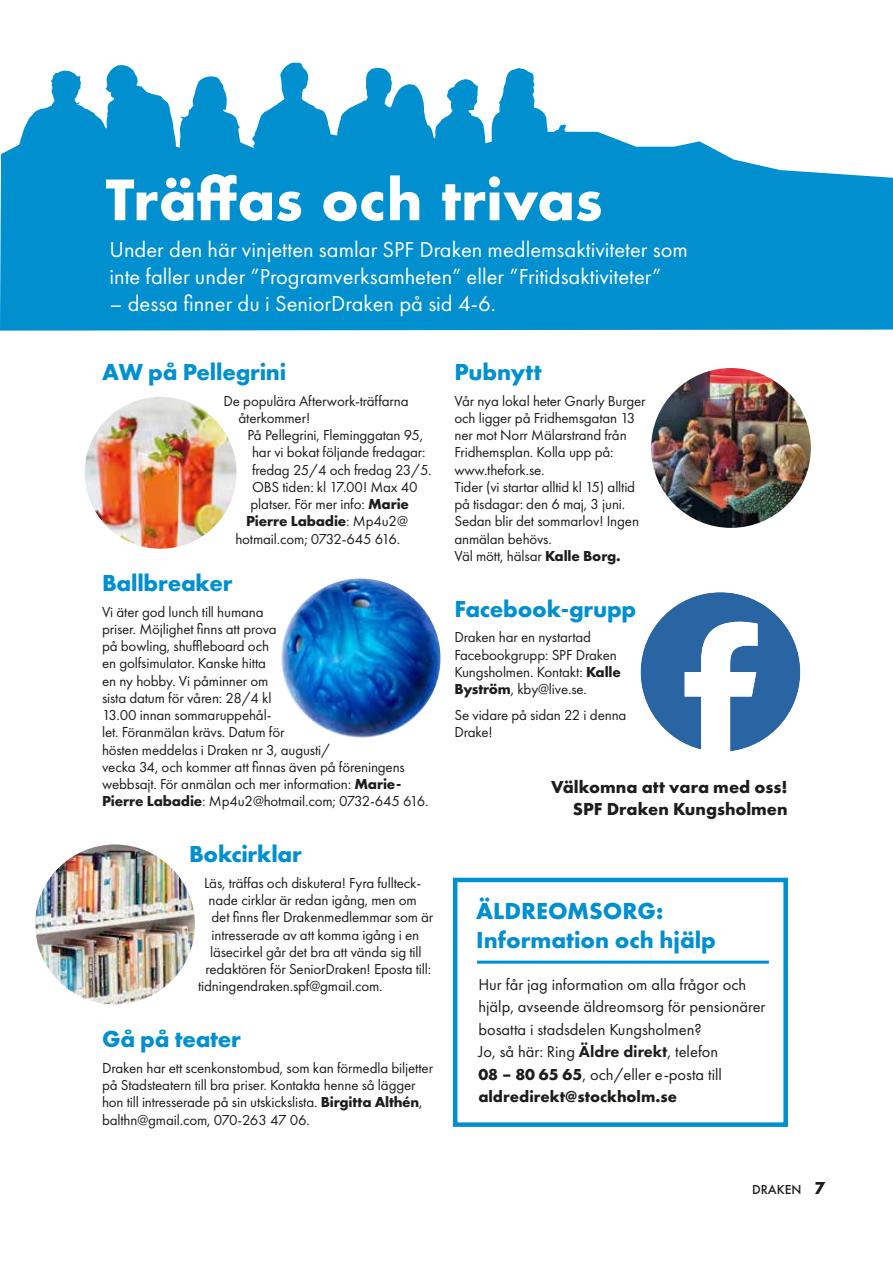
<style>
.page{position:relative;width:893px;height:1263px;background:#fff}
.page>*{position:absolute;margin:0;border:0;box-sizing:border-box;transform-origin:0 0}
.Rubrik_Draken{font:700 54px "Futura";color:#fff}
.Faktatext_Draken{font:700 24px "Futura PT";letter-spacing:-.01em;color:#008fcf}
.Ingress_Draken{font:22.5px/27px "Futura PT";color:#fff}
.Byline_Draken{font:700 18px "Futura PT";color:#1d1d1b}
.Faktatext_Draken-2{font:16.5px/22.5px "Futura PT";color:#1d1d1b}
.Faktatext_Draken-3{font:15px/17.2px "Futura PT";letter-spacing:-.01em;color:#1d1d1b}
.Faktatext_Draken-4{font:700 15px "Futura PT";letter-spacing:-.01em;color:#1d1d1b}
.t1{font:500 13.5px "Futura PT";color:#1d1d1b}
.s1{font-weight:700}
.s2{font-weight:400}
.s3{font-weight:800}
.s4{font-weight:700;font-size:18px}
</style>
<div class="page">
<div style="left:453px;top:878px;width:335px;height:249px;border:4px solid #008fcf"></div>
<hr style="left:477px;top:961px;width:292px;height:3px;background:#008fcf">
<img style="left:281px;top:578px;width:160px;height:160px;border-radius:80px">
<img style="left:35px;top:844px;width:160px;height:160px;border-radius:80px">
<img style="left:85px;top:397px;width:151px;height:152px;border-radius:76px">
<img style="left:651px;top:368px;width:160px;height:160px;border-radius:80px">
<svg style="left:640px;top:592px;width:160px;height:160px"></svg>
<svg style="left:34px;top:62px;width:510px;height:51px"></svg>
<svg style="left:0;top:113px;width:893px;height:218px;background:#1799d3"></svg>
<p class="Rubrik_Draken" style="left:106px;top:161px;width:498px">Träffas och trivas</p>
<p class="Ingress_Draken" style="left:109px;top:236px;width:580px">Under den här vinjetten samlar SPF Draken medlemsaktiviteter som inte faller under ”Programverksamheten” eller ”Fritidsaktiviteter”</p>
<p class="Ingress_Draken" style="left:109px;top:290px;width:388px">– dessa finner du i SeniorDraken på sid 4-6.</p>
<p class="Faktatext_Draken" style="left:102px;top:356px;width:186px">AW på Pellegrini</p>
<p class="Faktatext_Draken-3" style="left:224px;top:392px;width:187px">De populära Afterwork-träffarna</p>
<p class="Faktatext_Draken-3" style="left:239px;top:409px;width:73px">återkommer!</p>
<p class="Faktatext_Draken-3" style="left:248px;top:426px;width:177px">På Pellegrini, Fleminggatan 95,</p>
<p class="Faktatext_Draken-3" style="left:252px;top:444px;width:175px">har vi bokat följande fredagar:</p>
<p class="Faktatext_Draken-3" style="left:252px;top:461px;width:181px">fredag 25/4 och fredag 23/5.</p>
<p class="Faktatext_Draken-3" style="left:252px;top:478px;width:167px">OBS tiden: kl 17.00! Max 40</p>
<p class="Faktatext_Draken-3" style="left:251px;top:495px;width:160px">platser. För mer info: <span class="s1">Marie</span></p>
<p class="Faktatext_Draken-4" style="left:246px;top:512px;width:163px">Pierre Labadie<span class="s2">: Mp4u2@</span></p>
<p class="Faktatext_Draken-3" style="left:236px;top:530px;width:166px">hotmail.com; 0732-645 616.</p>
<p class="Faktatext_Draken" style="left:102px;top:567px;width:132px">Ballbreaker</p>
<p class="Faktatext_Draken-3" style="left:102px;top:603px;width:328px">Vi äter god lunch till humana<br>priser. Möjlighet finns att prova<br>på bowling, shuffleboard och<br>en golfsimulator. Kanske hitta<br>en ny hobby. Vi påminner om<br>sista datum för våren: 28/4 kl<br>13.00 innan sommaruppehål-<br>let. Föranmälan krävs. Datum för<br>hösten meddelas i Draken nr 3, augusti/<br>vecka 34, och kommer att finnas även på föreningens webbsajt. För anmälan och mer information: <span class="s1">Marie-Pierre Labadie</span>: Mp4u2@hotmail.com; 0732-645 616.</p>
<p class="Faktatext_Draken" style="left:189px;top:839px;width:114px">Bokcirklar</p>
<p class="Faktatext_Draken-3" style="left:204px;top:874px;width:219px">Läs, träffas och diskutera! Fyra fullteck-</p>
<p class="Faktatext_Draken-3" style="left:209px;top:891px;width:210px">nade cirklar är redan igång, men om</p>
<p class="Faktatext_Draken-3" style="left:212px;top:909px;width:223px">det finns fler Drakenmedlemmar som är</p>
<p class="Faktatext_Draken-3" style="left:212px;top:926px;width:209px">intresserade av att komma igång i en</p>
<p class="Faktatext_Draken-3" style="left:210px;top:943px;width:213px">läsecirkel går det bra att vända sig till</p>
<p class="Faktatext_Draken-3" style="left:206px;top:960px;width:227px">redaktören för SeniorDraken! Eposta till:</p>
<p class="Faktatext_Draken-3" style="left:198px;top:978px;width:186px">tidningendraken.spf@gmail.com.</p>
<p class="Faktatext_Draken" style="left:102px;top:1024px;width:140px">Gå på teater</p>
<p class="Faktatext_Draken-3" style="left:102px;top:1059px;width:333px">Draken har ett scenkonstombud, som kan förmedla biljetter på Stadsteatern till bra priser. Kontakta henne så lägger hon till intresserade på sin utskickslista. <span class="s1">Birgitta Althén</span>, balthn@gmail.com, 070-263 47 06.</p>
<p class="Faktatext_Draken" style="left:454px;top:356px;width:89px">Pubnytt</p>
<p class="Faktatext_Draken-3" style="left:454px;top:392px;width:193px">Vår nya lokal heter Gnarly Burger och ligger på Fridhemsgatan 13 ner mot Norr Mälarstrand från<br>Fridhemsplan. Kolla upp på: www.thefork.se.<br>Tider (vi startar alltid kl 15) alltid på tisdagar: den 6 maj, 3 juni.<br>Sedan blir det sommarlov! Ingen anmälan behövs.<br>Väl mött, hälsar <span class="s1">Kalle Borg.</span></p>
<p class="Faktatext_Draken" style="left:454px;top:593px;width:183px">Facebook-grupp</p>
<p class="Faktatext_Draken-3" style="left:454px;top:629px;width:168px">Draken har en nystartad<br>Facebookgrupp: SPF Draken<br>Kungsholmen. Kontakt: <span class="s1">Kalle<br>Byström</span>, kby@live.se.</p>
<p class="Faktatext_Draken-3" style="left:454px;top:706px;width:174px">Se vidare på sidan 22 i denna<br>Drake!</p>
<p class="Byline_Draken" style="left:551px;top:775px;width:238px">Välkomna att vara med oss!</p>
<p class="Byline_Draken" style="left:573px;top:797px;width:216px">SPF Draken Kungsholmen</p>
<p class="Faktatext_Draken" style="left:476px;top:896px;width:189px">ÄLDREOMSORG:</p>
<p class="Faktatext_Draken" style="left:476px;top:924px;width:241px">Information och hjälp</p>
<p class="Faktatext_Draken-2" style="left:478px;top:973px;width:289px">Hur får jag information om alla frågor och hjälp, avseende äldreomsorg för pensionärer bosatta i stadsdelen Kungsholmen?</p>
<p class="Faktatext_Draken-2" style="left:478px;top:1040px;width:245px">Jo, så här: Ring <span class="s3">Äldre direkt</span>, telefon<br><span class="s1">08 – 80 65 65</span>, och/eller e-posta till <span class="s1">aldredirekt@stockholm.se</span></p>
<p class="t1" style="left:752px;top:1181px;width:74px">DRAKEN <span class="s4">7</span></p>
</div>
